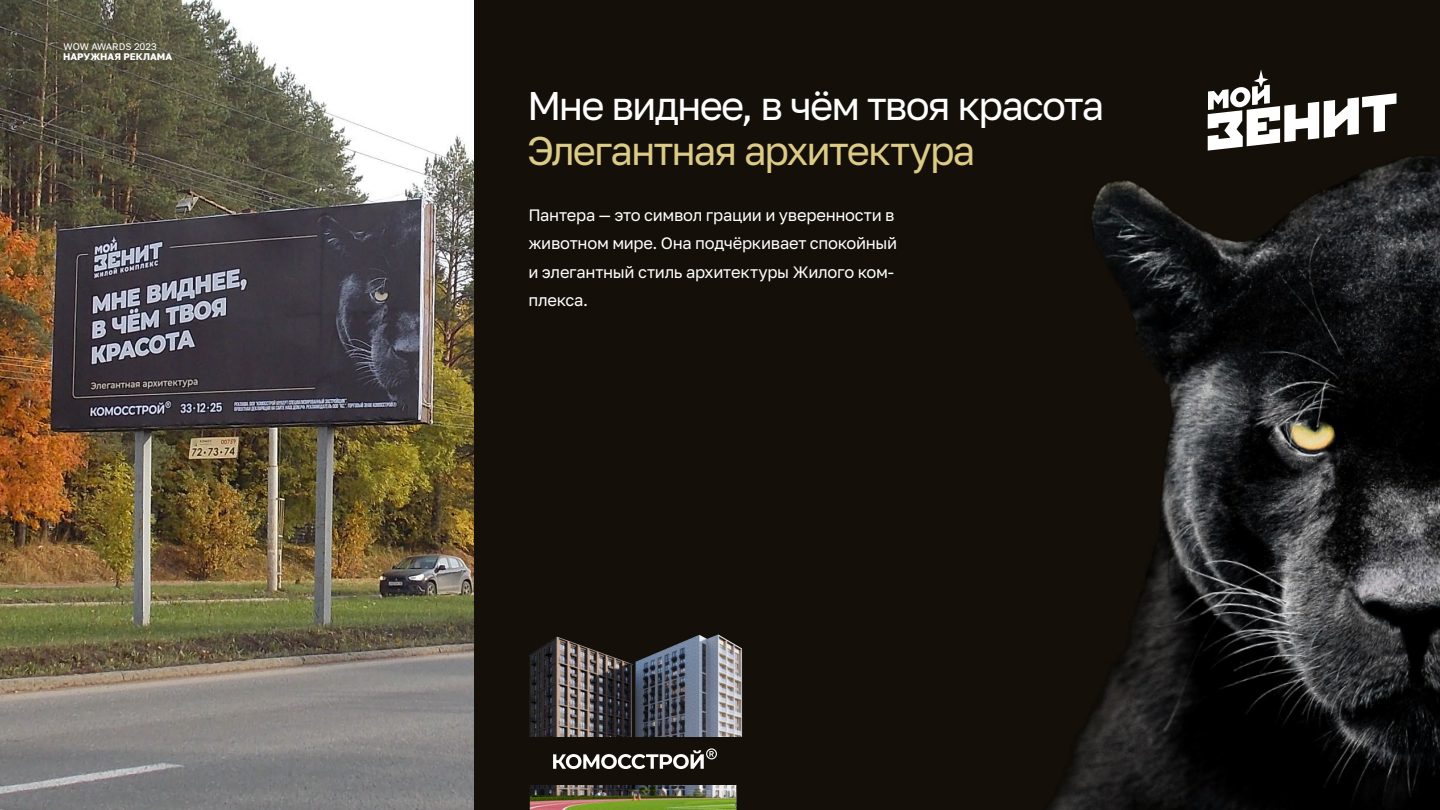
<style>
.page{position:relative;width:1440px;height:810px;background:#fff}
.page>*{position:absolute;margin:0;border:0;box-sizing:border-box;transform-origin:0 0}
.t1{font:39.97px "Golos Text";letter-spacing:-.045em;color:#fff}
.t2{font:39.97px "Golos Text";letter-spacing:-.045em;color:#dbcb86}
.t3{font:16.5px/28.2px "Golos Text";letter-spacing:-.015em;color:#fff}
.t4{font:9.6px/10.5px "Golos Text";color:#fff}
</style>
<div class="page">
<div style="left:424px;top:0;width:1016px;height:810px;background:#140f08"></div>
<img style="left:0;top:0;width:474px;height:810px">
<img style="left:529px;top:634px;width:213px;height:176px">
<div style="left:514px;top:738px;width:258px;height:47px;background:#140f08"></div>
<svg style="left:553px;top:748px;width:164px;height:21px"></svg>
<svg style="left:1208px;top:70px;width:189px;height:81px"></svg>
<img style="left:1050px;top:156px;width:390px;height:654px">
<p class="t4" style="left:63px;top:41px;width:111px">WOW AWARDS 2023<br>НАРУЖНАЯ РЕКЛАМА</p>
<h1 class="t1" style="left:527px;top:81px;width:579px">Мне виднее, в чём твоя красота</h1>
<h1 class="t2" style="left:527px;top:127px;width:450px">Элегантная архитектура</h1>
<p class="t3" style="left:528px;top:201px;width:370px">Пантера — это символ грации и уверенности в животном мире. Она подчёркивает спокойный и элегантный стиль архитектуры Жилого ком&shy;плекса.</p>
</div>
